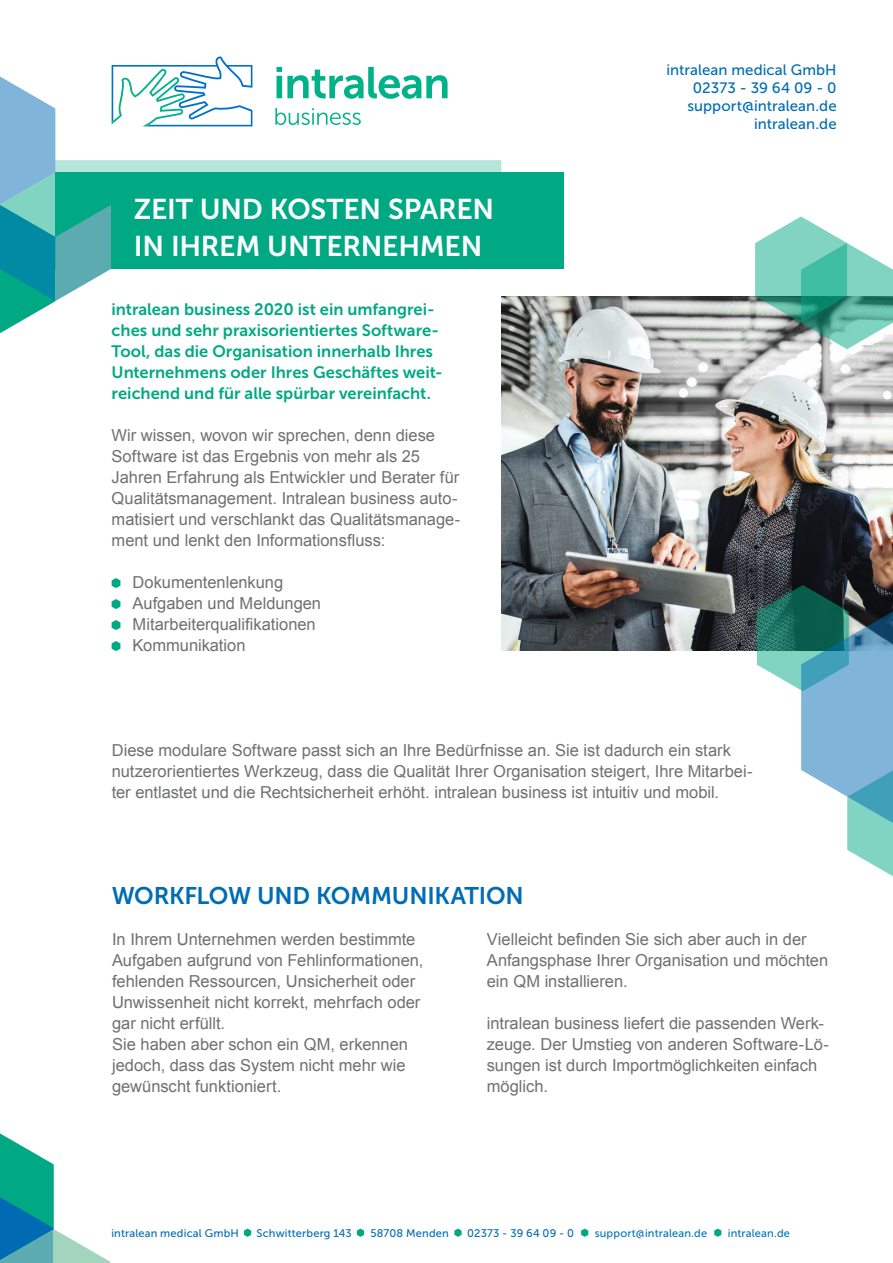
<style>
.page{position:relative;width:893px;height:1263px;background:#fff}
.page>*{position:absolute;margin:0;border:0;box-sizing:border-box;transform-origin:0 0}
.t1{font:28.5px/37.5px "Museo Sans 700";letter-spacing:-.01em;color:#fff}
.t2{font:24px "Museo Sans 700";letter-spacing:-.01em;color:#006cb4}
.t3{font:16.5px/21px "Arial";color:#6f7070}
.t4{font:16.5px/21px "Museo Sans 700";color:#00a984}
.t5{font:15px/18px "Museo Sans 500";letter-spacing:.005em;color:#006cb4;text-align:right}
.t6{font:11.1px "Museo Sans 500";letter-spacing:.015em;color:#006cb4}
.t7{font:11.1px "Museo Sans 500";letter-spacing:.015em;color:#0176ba}
</style>
<div class="page">
<img style="left:501px;top:296px;width:392px;height:355px">
<svg style="left:112px;top:578px;width:8px;height:10px"></svg>
<svg style="left:112px;top:599px;width:8px;height:10px"></svg>
<svg style="left:112px;top:620px;width:8px;height:10px"></svg>
<svg style="left:112px;top:641px;width:8px;height:10px"></svg>
<div style="left:55px;top:173px;width:509px;height:96px;background:#00a984"></div>
<svg style="left:244px;top:1228px;width:7px;height:9px"></svg>
<svg style="left:357px;top:1228px;width:7px;height:9px"></svg>
<svg style="left:454px;top:1228px;width:8px;height:9px"></svg>
<svg style="left:581px;top:1228px;width:7px;height:9px"></svg>
<svg style="left:714px;top:1228px;width:7px;height:9px"></svg>
<svg style="left:0;top:1133px;width:110px;height:130px"></svg>
<svg style="left:755px;top:216px;width:138px;height:133px"></svg>
<svg style="left:757px;top:585px;width:136px;height:291px"></svg>
<svg style="left:0;top:56px;width:501px;height:277px"></svg>
<h1 class="t1" style="left:134px;top:190px;width:362px">ZEIT UND KOSTEN SPAREN<br>IN IHREM UNTERNEHMEN</h1>
<p class="t4" style="left:112px;top:299px;width:332px">intralean business 2020 ist ein umfangrei&shy;ches und sehr praxisorientiertes Software-Tool, das die Organisation innerhalb Ihres Unternehmens oder Ihres Geschäftes weit&shy;reichend und für alle spürbar vereinfacht.</p>
<p class="t3" style="left:112px;top:425px;width:350px">Wir wissen, wovon wir sprechen, denn diese Software ist das Ergebnis von mehr als 25<br>Jahren Erfahrung als Entwickler und Berater für Qualitätsmanagement. Intralean business auto&shy;matisiert und verschlankt das Qualitätsmanage&shy;ment und lenkt den Informationsfluss:</p>
<p class="t3" style="left:133px;top:572px;width:190px">Dokumentenlenkung<br>Aufgaben und Meldungen<br>Mitarbeiterqualifikationen<br>Kommunikation</p>
<p class="t5" style="left:666px;top:61px;width:172px">intralean medical GmbH<br>02373 - 39 64 09 - 0 support@intralean.de intralean.de</p>
<p class="t3" style="left:112px;top:740px;width:642px">Diese modulare Software passt sich an Ihre Bedürfnisse an. Sie ist dadurch ein stark nutzerorientiertes Werkzeug, dass die Qualität Ihrer Organisation steigert, Ihre Mitarbei&shy;ter entlastet und die Rechtsicherheit erhöht. intralean business ist intuitiv und mobil.</p>
<h2 class="t2" style="left:112px;top:883px;width:414px">WORKFLOW UND KOMMUNIKATION</h2>
<p class="t3" style="left:112px;top:929px;width:313px">In Ihrem Unternehmen werden bestimmte Aufgaben aufgrund von Fehlinformationen, fehlenden Ressourcen, Unsicherheit oder Unwissenheit nicht korrekt, mehrfach oder gar nicht erfüllt.<br>Sie haben aber schon ein QM, erkennen jedoch, dass das System nicht mehr wie gewünscht funktioniert.</p>
<p class="t3" style="left:487px;top:929px;width:343px">Vielleicht befinden Sie sich aber auch in der<br>Anfangsphase Ihrer Organisation und möchten ein QM installieren.</p>
<p class="t3" style="left:487px;top:1013px;width:344px">intralean business liefert die passenden Werk&shy;zeuge. Der Umstieg von anderen Software-Lö&shy;sungen ist durch Importmöglichkeiten einfach möglich.</p>
<p class="t6" style="left:111px;top:1227px;width:129px">intralean medical GmbH</p>
<p class="t6" style="left:257px;top:1227px;width:97px">Schwitterberg 143</p>
<p class="t6" style="left:370px;top:1227px;width:80px">58708 Menden</p>
<p class="t6" style="left:467px;top:1227px;width:108px">02373 - 39 64 09 - 0</p>
<p class="t7" style="left:595px;top:1227px;width:114px">support@intralean.de</p>
<p class="t7" style="left:728px;top:1227px;width:64px">intralean.de</p>
</div>
